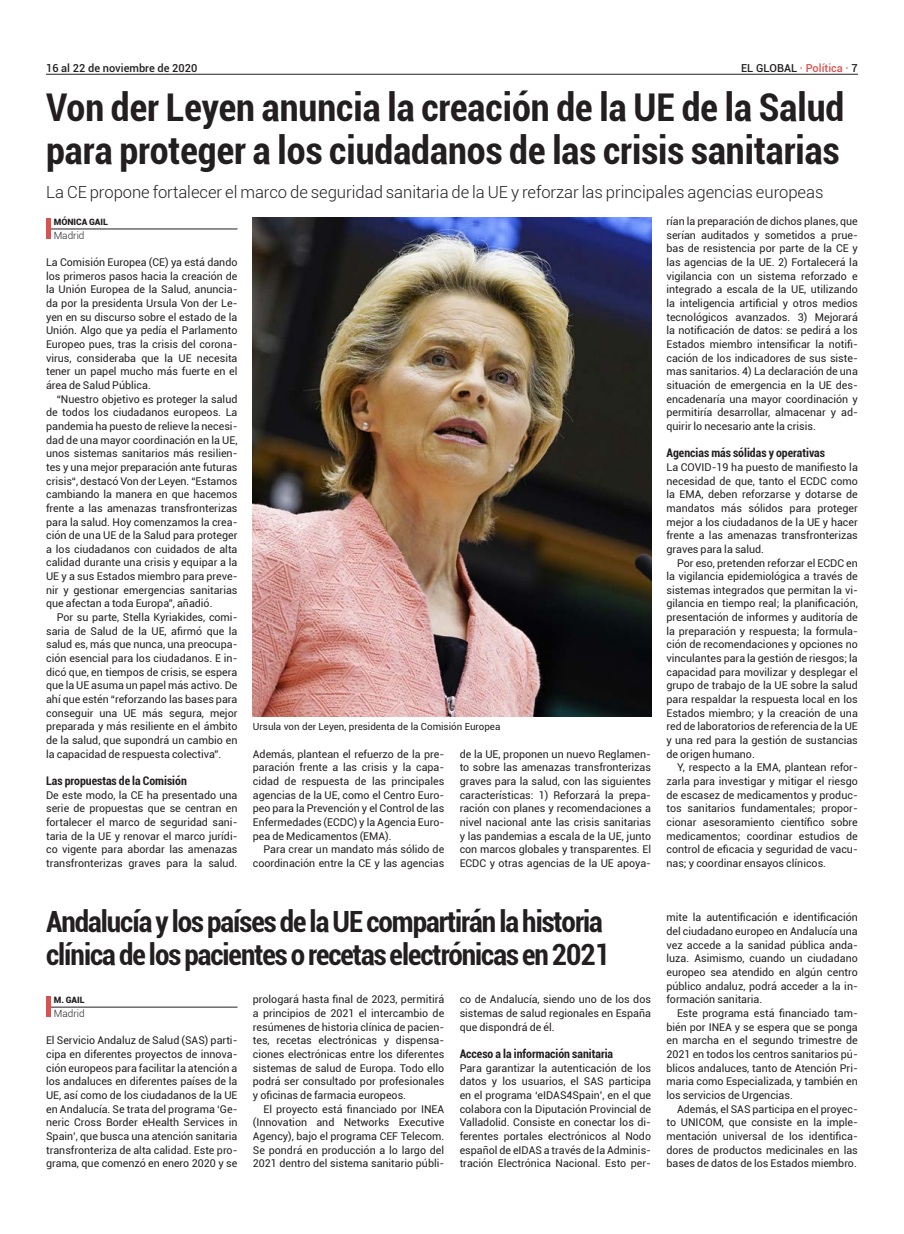
<style>
.page{position:relative;width:904px;height:1234px;background:#fff}
.page>*{position:absolute;margin:0;border:0;box-sizing:border-box;transform-origin:0 0}
.t1{font:700 condensed 38.25px/43.8px "Roboto";color:#231f20}
.t2{font:700 condensed 29.25px/32.5px "Roboto";letter-spacing:-.035em;color:#231f20}
.t3{font:300 16.62px "Roboto";letter-spacing:-.005em;color:#231f20}
.t4{font:700 condensed 11.88px "Roboto";color:#231f20}
.t5{font:500 11px "Roboto";color:#231f20}
.t6{font:500 11px "Roboto";color:#d85250}
.t7{font:10.62px/13.6px "Roboto";color:#231f20;text-align:justify}
.t8{font:300 10px "Roboto";color:#231f20}
.t9{font:9.75px "Roboto";color:#231f20}
.t10{font:900 8.75px "Roboto";color:#231f20}
.s1{color:#231f20}
</style>
<div class="page">
<hr style="left:46px;top:74px;width:811px;height:1px;background:#231f20">
<img style="left:253px;top:217px;width:398px;height:499px">
<hr style="left:50px;top:229px;width:187px;height:1px;background:#231f20">
<hr style="left:46px;top:218px;width:4px;height:21px;background:#d85250">
<hr style="left:50px;top:1006px;width:187px;height:1px;background:#231f20">
<hr style="left:46px;top:996px;width:4px;height:20px;background:#d85250">
<p class="t5" style="left:46px;top:60px;width:153px">16 al 22 de noviembre de 2020</p>
<p class="t6" style="left:741px;top:60px;width:118px"><span class="s1">EL GLOBAL</span> · Política · <span class="s1">7</span></p>
<h1 class="t1" style="left:46px;top:84px;width:799px">Von der Leyen anuncia la creación de la UE de la Salud para proteger a los ciudadanos de las crisis sanitarias</h1>
<h3 class="t3" style="left:46px;top:180px;width:779px">La CE propone fortalecer el marco de seguridad sanitaria de la UE y reforzar las principales agencias europeas</h3>
<p class="t10" style="left:54px;top:216px;width:56px">MÓNICA GAIL</p>
<p class="t8" style="left:54px;top:228px;width:32px">Madrid</p>
<p class="t7" style="left:46px;top:255px;width:193px">La Comisión Europea (CE) ya está dando los primeros pasos hacia la creación de la Unión Europea de la Salud, anuncia&shy;da por la presidenta Ursula Von der Le&shy;yen en su discurso sobre el estado de la Unión. Algo que ya pedía el Parlamento Europeo pues, tras la crisis del corona&shy;virus, consideraba que la UE necesita tener un papel mucho más fuerte en el área de Salud Pública.</p>
<p class="t7" style="left:46px;top:391px;width:193px;text-indent:11px">“Nuestro objetivo es proteger la salud de todos los ciudadanos europeos. La pandemia ha puesto de relieve la necesi&shy;dad de una mayor coordinación en la UE, unos sistemas sanitarios más resilien&shy;tes y una mejor preparación ante futuras crisis“, destacó Von der Leyen. “Estamos cambiando la manera en que hacemos frente a las amenazas transfronterizas para la salud. Hoy comenzamos la crea&shy;ción de una UE de la Salud para proteger a los ciudadanos con cuidados de alta calidad durante una crisis y equipar a la UE y a sus Estados miembro para preve&shy;nir y gestionar emergencias sanitarias que afectan a toda Europa”, añadió.</p>
<p class="t7" style="left:46px;top:610px;width:193px;text-indent:11px">Por su parte, Stella Kyriakides, comi&shy;saria de Salud de la UE, afirmó que la salud es, más que nunca, una preocupa&shy;ción esencial para los ciudadanos. E in&shy;dicó que, en tiempos de crisis, se espera que la UE asuma un papel más activo. De ahí que estén “reforzando las bases para conseguir una UE más segura, mejor preparada y más resiliente en el ámbito de la salud, que supondrá un cambio en la capacidad de respuesta colectiva”.</p>
<p class="t4" style="left:46px;top:772px;width:142px">Las propuestas de la Comisión</p>
<p class="t7" style="left:46px;top:787px;width:193px">De este modo, la CE ha presentado una serie de propuestas que se centran en fortalecer el marco de seguridad sani&shy;taria de la UE y renovar el marco jurídi&shy;co vigente para abordar las amenazas transfronterizas graves para la salud.</p>
<p class="t9" style="left:253px;top:719px;width:249px">Ursula von der Leyen, presidenta de la Comisión Europea</p>
<p class="t7" style="left:253px;top:746px;width:193px">Además, plantean el refuerzo de la pre&shy;paración frente a las crisis y la capa&shy;cidad de respuesta de las principales agencias de la UE, como el Centro Euro&shy;peo para la Prevención y el Control de las Enfermedades (ECDC) y la Agencia Euro&shy;pea de Medicamentos (EMA).</p>
<p class="t7" style="left:253px;top:842px;width:193px;text-align:right">Para crear un mandato más sólido de coordinación entre la CE y las agencias</p>
<p class="t7" style="left:459px;top:746px;width:193px">de la UE, proponen un nuevo Reglamen&shy;to sobre las amenazas transfronterizas graves para la salud, con las siguientes características: 1) Reforzará la prepa&shy;ración con planes y recomendaciones a nivel nacional ante las crisis sanitarias y las pandemias a escala de la UE, junto con marcos globales y transparentes. El ECDC y otras agencias de la UE apoya-</p>
<p class="t7" style="left:666px;top:214px;width:193px">rían la preparación de dichos planes, que serían auditados y sometidos a prue&shy;bas de resistencia por parte de la CE y las agencias de la UE. 2) Fortalecerá la vigilancia con un sistema reforzado e integrado a escala de la UE, utilizando la inteligencia artificial y otros medios tecnológicos avanzados. 3) Mejorará la notificación de datos: se pedirá a los Estados miembro intensificar la notifi&shy;cación de los indicadores de sus siste&shy;mas sanitarios. 4) La declaración de una situación de emergencia en la UE des&shy;encadenaría una mayor coordinación y permitiría desarrollar, almacenar y ad&shy;quirir lo necesario ante la crisis.</p>
<p class="t4" style="left:666px;top:444px;width:160px">Agencias más sólidas y operativas</p>
<p class="t7" style="left:666px;top:460px;width:193px">La COVID-19 ha puesto de manifiesto la necesidad de que, tanto el ECDC como la EMA, deben reforzarse y dotarse de mandatos más sólidos para proteger mejor a los ciudadanos de la UE y hacer frente a las amenazas transfronterizas graves para la salud.</p>
<p class="t7" style="left:666px;top:555px;width:193px;text-indent:11px">Por eso, pretenden reforzar el ECDC en la vigilancia epidemiológica a través de sistemas integrados que permitan la vi&shy;gilancia en tiempo real; la planificación, presentación de informes y auditoría de la preparación y respuesta; la formula&shy;ción de recomendaciones y opciones no vinculantes para la gestión de riesgos; la capacidad para movilizar y desplegar el grupo de trabajo de la UE sobre la salud para respaldar la respuesta local en los Estados miembro; y la creación de una red de laboratorios de referencia de la UE y una red para la gestión de sustancias de origen humano.</p>
<p class="t7" style="left:666px;top:760px;width:193px;text-indent:11px">Y, respecto a la EMA, plantean refor&shy;zarla para investigar y mitigar el riesgo de escasez de medicamentos y produc&shy;tos sanitarios fundamentales; propor&shy;cionar asesoramiento científico sobre medicamentos; coordinar estudios de control de eficacia y seguridad de vacu&shy;nas; y coordinar ensayos clínicos.</p>
<h2 class="t2" style="left:46px;top:904px;width:565px">Andalucía y los países de la UE compartirán la historia clínica de los pacientes o recetas electrónicas en 2021</h2>
<p class="t10" style="left:54px;top:993px;width:32px">M. GAIL</p>
<p class="t8" style="left:54px;top:1006px;width:32px">Madrid</p>
<p class="t7" style="left:46px;top:1033px;width:193px">El Servicio Andaluz de Salud (SAS) parti&shy;cipa en diferentes proyectos de innova&shy;ción europeos para facilitar la atención a los andaluces en diferentes países de la UE, así como de los ciudadanos de la UE en Andalucía. Se trata del programa ‘Ge&shy;neric Cross Border eHealth Services in Spain’, que busca una atención sanitaria transfronteriza de alta calidad. Este pro&shy;grama, que comenzó en enero 2020 y se</p>
<p class="t7" style="left:253px;top:992px;width:193px">prologará hasta final de 2023, permitirá a principios de 2021 el intercambio de resúmenes de historia clínica de pacien&shy;tes, recetas electrónicas y dispensa&shy;ciones electrónicas entre los diferentes sistemas de salud de Europa. Todo ello podrá ser consultado por profesionales y oficinas de farmacia europeos.</p>
<p class="t7" style="left:253px;top:1101px;width:193px;text-indent:11px">El proyecto está financiado por INEA (Innovation and Networks Executive Agency), bajo el programa CEF Telecom.<br>Se pondrá en producción a lo largo del 2021 dentro del sistema sanitario públi-</p>
<p class="t7" style="left:459px;top:992px;width:193px">co de Andalucía, siendo uno de los dos sistemas de salud regionales en España que dispondrá de él.</p>
<p class="t4" style="left:459px;top:1045px;width:155px">Acceso a la información sanitaria</p>
<p class="t7" style="left:459px;top:1060px;width:193px">Para garantizar la autenticación de los datos y los usuarios, el SAS participa en el programa ‘eIDAS4Spain’, en el que colabora con la Diputación Provincial de Valladolid. Consiste en conectar los di&shy;ferentes portales electrónicos al Nodo español de eIDAS a través de la Adminis&shy;tración Electrónica Nacional. Esto per-</p>
<p class="t7" style="left:666px;top:910px;width:193px">mite la autentificación e identificación del ciudadano europeo en Andalucía una vez accede a la sanidad pública anda&shy;luza. Asimismo, cuando un ciudadano europeo sea atendido en algún centro público andaluz, podrá acceder a la in&shy;formación sanitaria.</p>
<p class="t7" style="left:666px;top:1005px;width:193px;text-indent:11px">Este programa está financiado tam&shy;bién por INEA y se espera que se ponga en marcha en el segundo trimestre de 2021 en todos los centros sanitarios pú&shy;blicos andaluces, tanto de Atención Pri&shy;maria como Especializada, y también en los servicios de Urgencias.</p>
<p class="t7" style="left:666px;top:1101px;width:193px;text-indent:11px">Además, el SAS participa en el proyec&shy;to UNICOM, que consiste en la imple&shy;mentación universal de los identifica&shy;dores de productos medicinales en las bases de datos de los Estados miembro.</p>
</div>
